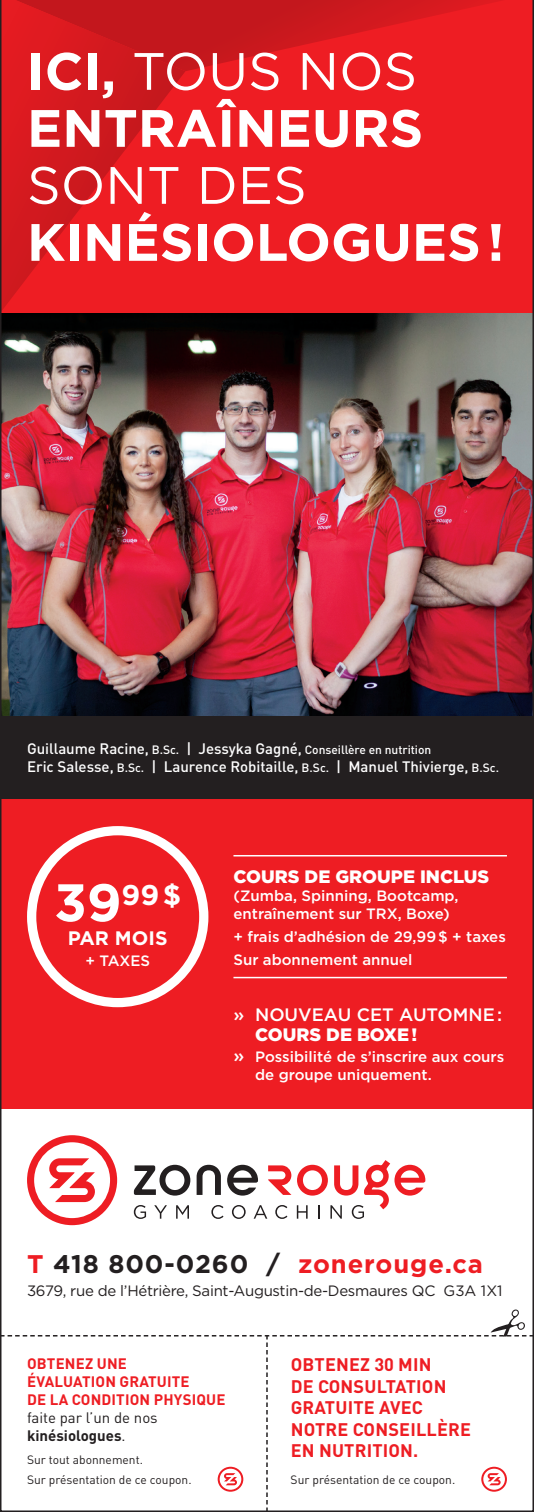
<style>
.page{position:relative;width:534px;height:1512px;background:#fff}
.page>*{position:absolute;margin:0;border:0;box-sizing:border-box;transform-origin:0 0}
.t1{font:700 52.5px/57px "Gotham";color:#fff}
.t2{font:700 28.5px "Gotham";color:#fff}
.t3{font:700 25.5px "Gotham";letter-spacing:.035em;color:#ee1d23}
.t4{font:700 19.5px "Gotham";color:#fff}
.t5{font:700 18px/21.6px "DINOT";letter-spacing:.01em;color:#ee1d23}
.t6{font:500 18px/19.5px "Gotham";color:#fff}
.t7{font:900 18px "Gotham";color:#fff}
.t8{font:500 15px/18px "Gotham";color:#fff}
.t9{font:500 15px/18px "DINOT";color:#fff}
.t10{font:700 15px/18px "DINOT";letter-spacing:.01em;color:#ee1d23}
.t11{font:15px "Gotham";letter-spacing:-.02em;color:#231f20}
.t12{font:12px "DINOT";color:#231f20}
.s1{font-weight:400}
.s2{font-size:12px}
.s3{font-size:52.8px}
.s4{font-weight:900}
.s5{font-size:18px}
.s6{color:#231f20}
.s7{font-weight:400;color:#231f20}
</style>
<div class="page">
<img style="left:0;top:0;width:533px;height:1309px">
<svg style="left:0;top:1309px;width:533px;height:203px"></svg>
<p class="t1" style="left:27px;top:41px;width:478px">ICI, <span class="s1">TOUS NOS<br></span>ENTRAÎNEURS<br><span class="s1">SONT DES<br></span>KINÉSIOLOGUES!</p>
<p class="t9" style="left:27px;top:739px;width:473px">Guillaume Racine, <span class="s2">B.Sc.</span> | Jessyka Gagné, <span class="s2">Conseillère en nutrition<br></span>Eric Salesse, <span class="s2">B.Sc.</span> | Laurence Robitaille, <span class="s2">B.Sc.</span> | Manuel Thivierge, <span class="s2">B.Sc.</span></p>
<p class="t2" style="left:54px;top:878px;width:129px"><span class="s3">39</span>99$</p>
<p class="t4" style="left:68px;top:927px;width:101px">PAR MOIS</p>
<p class="t8" style="left:85px;top:951px;width:66px">+ TAXES</p>
<p class="t7" style="left:233px;top:866px;width:257px">COURS DE GROUPE INCLUS</p>
<p class="t8" style="left:233px;top:886px;width:226px">(Zumba, Spinning, Bootcamp, entraînement sur TRX, Boxe)</p>
<p class="t8" style="left:233px;top:927px;width:274px">+ frais d’adhésion de 29,99$ + taxes</p>
<p class="t8" style="left:233px;top:951px;width:180px">Sur abonnement annuel</p>
<p class="t6" style="left:255px;top:1005px;width:248px;text-indent:-22px">» NOUVEAU CET AUTOMNE:<br><span class="s4">COURS DE BOXE!</span></p>
<p class="t8" style="left:255px;top:1048px;width:250px;text-indent:-22px"><span class="s5">»</span> Possibilité de s’inscrire aux cours de groupe uniquement.</p>
<p class="t3" style="left:27px;top:1250px;width:457px">T <span class="s6">418 800-0260 /</span> zonerouge.ca</p>
<p class="t11" style="left:27px;top:1282px;width:476px">3679, rue de l’Hétrière, Saint-Augustin-de-Desmaures QC G3A 1X1</p>
<p class="t10" style="left:27px;top:1354px;width:200px">OBTENEZ UNE<br>ÉVALUATION GRATUITE<br>DE LA CONDITION PHYSIQUE <span class="s7">faite par l’un de nos </span><span class="s6">kinésiologues</span><span class="s7">.</span></p>
<p class="t12" style="left:27px;top:1452px;width:117px">Sur tout abonnement.</p>
<p class="t12" style="left:27px;top:1471px;width:166px">Sur présentation de ce coupon.</p>
<p class="t5" style="left:290px;top:1353px;width:182px">OBTENEZ 30 MIN<br>DE CONSULTATION<br>GRATUITE AVEC<br>NOTRE CONSEILLÈRE<br>EN NUTRITION.</p>
<p class="t12" style="left:290px;top:1471px;width:166px">Sur présentation de ce coupon.</p>
</div>
